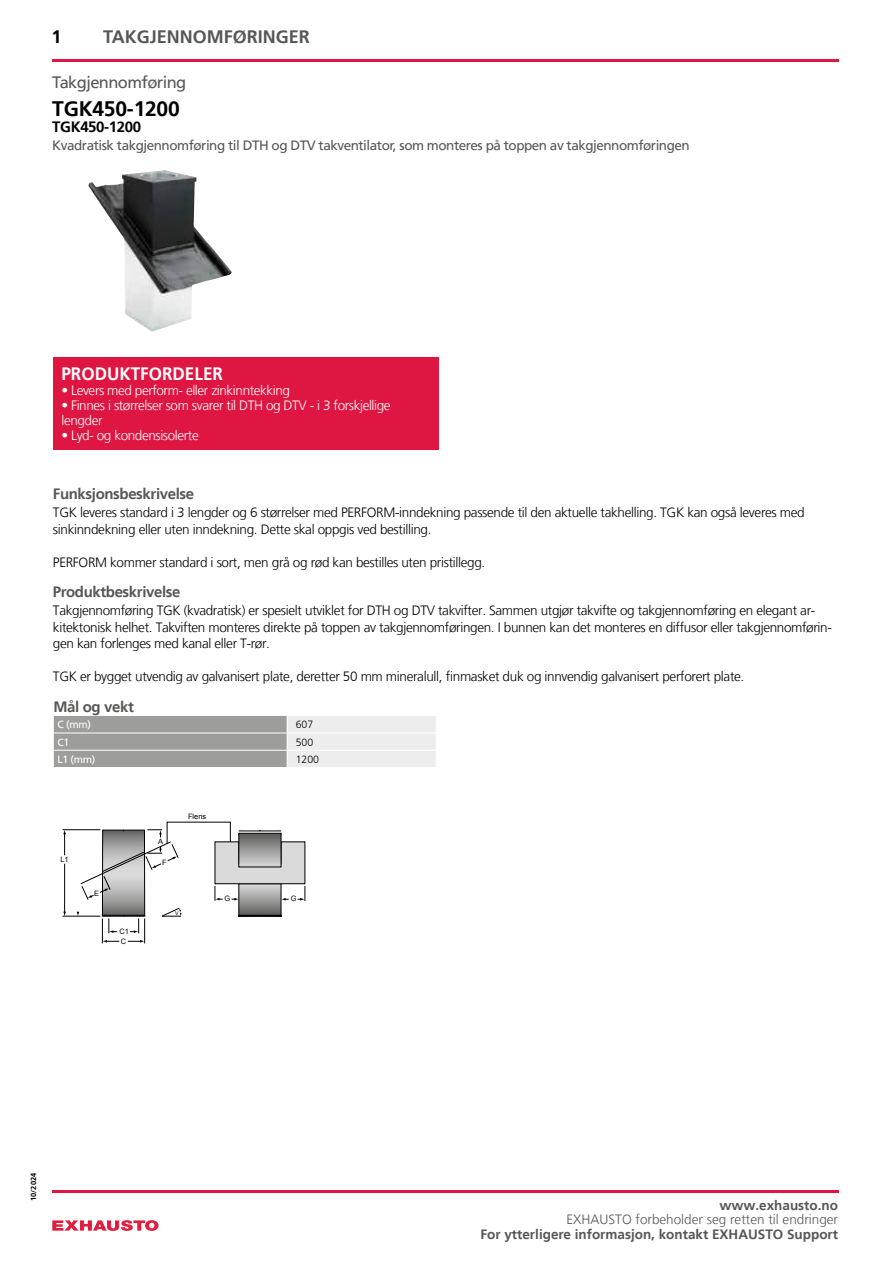
<style>
.page{position:relative;width:893px;height:1263px;background:#fff}
.page>*{position:absolute;margin:0;border:0;box-sizing:border-box;transform-origin:0 0}
.t1{font:700 21px "Frutiger LT";letter-spacing:-.01em;color:#000}
.t2{font:700 18px "Frutiger LT";color:#575756}
.t3{font:700 18px "Frutiger LT";color:#fff;scale:.95 1}
.t4{font:700 18px "Frutiger LT";color:#000}
.t5{font:16.5px "Frutiger LT";letter-spacing:-.035em;color:#575756}
.t6{font:700 15px "Frutiger LT";letter-spacing:-.025em;color:#575756}
.t7{font:700 15px "Frutiger LT";letter-spacing:-.025em;color:#000}
.t8{font:300 13.5px/16.5px "Frutiger LT";letter-spacing:-.025em;color:#000}
.t9{font:300 13.5px/15px "Frutiger LT";letter-spacing:-.03em;color:#fff}
.t10{font:13.5px "Frutiger LT";letter-spacing:-.035em;color:#575756}
.t11{font:700 13.5px "Frutiger LT";color:#575756}
.t12{font:300 13.5px "Frutiger LT";color:#575756}
.t13{font:10.5px "Frutiger LT";letter-spacing:-.03em;color:#fff}
.t14{font:300 10.5px "Frutiger LT";color:#000}
.t15{font:700 7.5px "Frutiger LT";color:#000}
.t16{font:7.35px "Arial";color:#000}
.t17{font:5.25px "Arial";color:#000}
</style>
<div class="page">
<hr style="left:62px;top:829px;width:38px;height:1px;background:#000">
<hr style="left:62px;top:916px;width:38px;height:1px;background:#000">
<hr style="left:64px;top:864px;width:1px;height:48px;background:#000">
<svg style="left:63px;top:830px;width:3px;height:25px"></svg>
<svg style="left:77px;top:822px;width:229px;height:121px"></svg>
<div style="left:53px;top:358px;width:386px;height:92px;background:#df1641"></div>
<svg style="left:52px;top:1220px;width:107px;height:11px"></svg>
<hr style="left:52px;top:60px;width:787px;height:2px;background:#df1641">
<img style="left:88px;top:170px;width:144px;height:162px">
<svg style="left:53px;top:716px;width:383px;height:51px;background:#bfbfbe"></svg>
<hr style="left:52px;top:1190px;width:787px;height:2px;background:#df1641">
<h2 class="t4" style="left:52px;top:27px;width:12px">1</h2>
<h2 class="t2" style="left:103px;top:27px;width:208px">TAKGJENNOMFØRINGER</h2>
<p class="t5" style="left:52px;top:73px;width:136px">Takgjennomføring</p>
<h1 class="t1" style="left:52px;top:96px;width:129px">TGK450-1200</h1>
<p class="t7" style="left:52px;top:118px;width:90px">TGK450-1200</p>
<p class="t10" style="left:52px;top:138px;width:639px">Kvadratisk takgjennomføring til DTH og DTV takventilator, som monteres på toppen av takgjennomføringen</p>
<h2 class="t3" style="left:61px;top:363px;width:172px">PRODUKTFORDELER</h2>
<p class="t9" style="left:61px;top:383px;width:230px">• Levers med perform- eller zinkinntekking</p>
<p class="t9" style="left:61px;top:398px;width:331px">• Finnes i størrelser som svarer til DTH og DTV - i 3 forskjellige lengder</p>
<p class="t9" style="left:61px;top:428px;width:139px">• Lyd- og kondensisolerte</p>
<p class="t6" style="left:53px;top:485px;width:143px">Funksjonsbeskrivelse</p>
<p class="t8" style="left:53px;top:505px;width:753px">TGK leveres standard i 3 lengder og 6 størrelser med PERFORM-inndekning passende til den aktuelle takhelling. TGK kan også leveres med sinkinndekning eller uten inndekning. Dette skal oppgis ved bestilling.</p>
<p class="t8" style="left:53px;top:554px;width:434px">PERFORM kommer standard i sort, men grå og rød kan bestilles uten pristillegg.</p>
<p class="t8" style="left:53px;top:603px;width:780px">Takgjennomføring TGK (kvadratisk) er spesielt utviklet for DTH og DTV takvifter. Sammen utgjør takvifte og takgjennomføring en elegant ar&shy;kitektonisk helhet. Takviften monteres direkte på toppen av takgjennomføringen. I bunnen kan det monteres en diffusor eller takgjennomførin&shy;gen kan forlenges med kanal eller T-rør.</p>
<p class="t8" style="left:53px;top:669px;width:693px">TGK er bygget utvendig av galvanisert plate, deretter 50 mm mineralull, finmasket duk og innvendig galvanisert perforert plate.</p>
<p class="t6" style="left:53px;top:583px;width:129px">Produktbeskrivelse</p>
<p class="t6" style="left:53px;top:698px;width:82px">Mål og vekt</p>
<p class="t13" style="left:58px;top:718px;width:35px">C (mm)</p>
<p class="t14" style="left:296px;top:719px;width:19px">607</p>
<p class="t13" style="left:58px;top:736px;width:13px">C1</p>
<p class="t14" style="left:296px;top:736px;width:19px">500</p>
<p class="t13" style="left:58px;top:753px;width:39px">L1 (mm)</p>
<p class="t14" style="left:296px;top:753px;width:25px">1200</p>
<p class="t16" style="left:60px;top:854px;width:10px">L1</p>
<p class="t16" style="left:94px;top:889px;width:6px">E</p>
<p class="t16" style="left:119px;top:927px;width:11px">C1</p>
<p class="t16" style="left:121px;top:936px;width:7px">C</p>
<p class="t16" style="left:158px;top:837px;width:6px">A</p>
<p class="t16" style="left:162px;top:858px;width:6px">F</p>
<p class="t16" style="left:188px;top:812px;width:20px">Flens</p>
<p class="t17" style="left:175px;top:910px;width:5px">V</p>
<p class="t16" style="left:224px;top:894px;width:7px">G</p>
<p class="t16" style="left:291px;top:894px;width:7px">G</p>
<p class="t15" style="left:29px;top:1201px;width:29px;rotate:-90deg">10/2024</p>
<p class="t11" style="left:719px;top:1198px;width:120px">www.exhausto.no</p>
<p class="t12" style="left:566px;top:1212px;width:273px">EXHAUSTO forbeholder seg retten til endringer</p>
<p class="t11" style="left:480px;top:1226px;width:359px">For ytterligere informasjon, kontakt EXHAUSTO Support</p>
</div>
